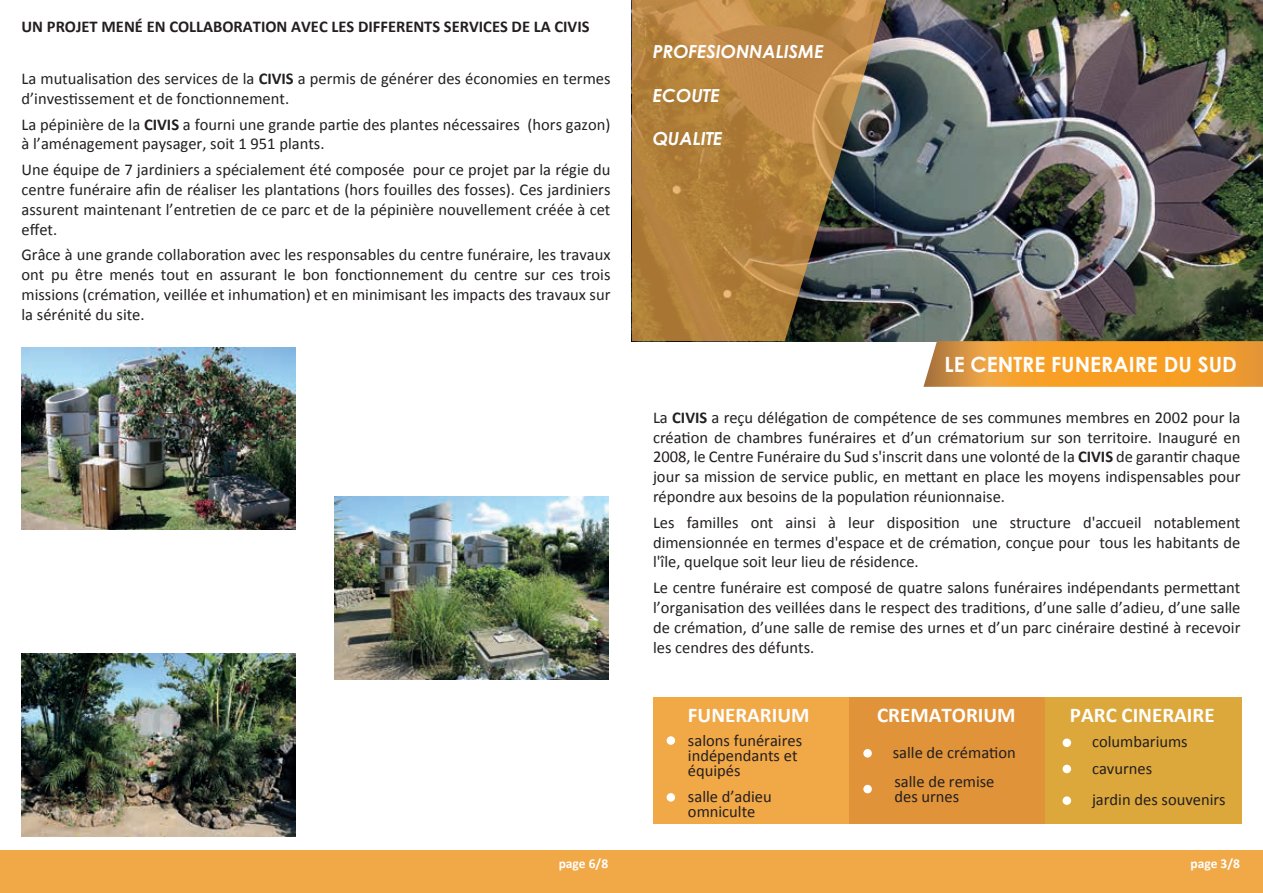
<style>
.page{position:relative;width:1263px;height:893px;background:#fff}
.page>*{position:absolute;margin:0;border:0;box-sizing:border-box;transform-origin:0 0}
.t1{font:700 21px "Calibri";color:#fff}
.t2{font:700 21px "Century Gothic";color:#fff}
.t3{font:italic 700 18px "Century Gothic";color:#fff}
.t4{font:16.5px/19.8px "Calibri";color:#231f20}
.t5{font:700 16.5px "Calibri";color:#231f20}
.t6{font:700 13.5px "Calibri";color:#fff}
.s1{font-weight:700}
</style>
<div class="page">
<div style="left:0;top:850px;width:1263px;height:43px;background:#f1a847"></div>
<img style="left:631px;top:0;width:632px;height:341px">
<svg style="left:632px;top:0;width:254px;height:341px;background:#9f7842"></svg>
<svg style="left:923px;top:341px;width:340px;height:46px;background:#ed9d32"></svg>
<div style="left:653px;top:698px;width:196px;height:126px;background:#f1a847"></div>
<div style="left:849px;top:698px;width:196px;height:126px;background:#e09338"></div>
<div style="left:1045px;top:698px;width:196px;height:126px;background:#dda83b"></div>
<div style="left:667px;top:736px;width:8px;height:9px;background:#fff;border-radius:50%"></div>
<div style="left:667px;top:793px;width:8px;height:9px;background:#fff;border-radius:50%"></div>
<div style="left:863px;top:749px;width:9px;height:8px;background:#fff;border-radius:50%"></div>
<div style="left:1062px;top:738px;width:9px;height:9px;background:#fff;border-radius:50%"></div>
<div style="left:1062px;top:765px;width:9px;height:8px;background:#fff;border-radius:50%"></div>
<div style="left:1062px;top:796px;width:9px;height:9px;background:#fff;border-radius:50%"></div>
<div style="left:863px;top:785px;width:9px;height:8px;background:#fff;border-radius:50%"></div>
<img style="left:21px;top:653px;width:274px;height:183px">
<img style="left:21px;top:347px;width:274px;height:183px">
<img style="left:335px;top:497px;width:274px;height:182px">
<p class="t5" style="left:22px;top:16px;width:569px">UN PROJET MENÉ EN COLLABORATION AVEC LES DIFFERENTS SERVICES DE LA CIVIS</p>
<p class="t4" style="left:22px;top:69px;width:590px">La mutualisation des services de la <span class="s1">CIVIS</span> a permis de générer des économies en termes d’investissement et de fonctionnement.</p>
<p class="t4" style="left:22px;top:114px;width:590px">La pépinière de la <span class="s1">CIVIS</span> a fourni une grande partie des plantes nécessaires (hors gazon) à l’aménagement paysager, soit 1 951 plants.</p>
<p class="t4" style="left:22px;top:160px;width:590px;text-align:justify">Une équipe de 7 jardiniers a spécialement été composée pour ce projet par la régie du centre funéraire afin de réaliser les plantations (hors fouilles des fosses). Ces jardiniers assurent maintenant l’entretien de ce parc et de la pépinière nouvellement créée à cet effet.</p>
<p class="t4" style="left:22px;top:245px;width:590px;text-align:justify">Grâce à une grande collaboration avec les responsables du centre funéraire, les travaux ont pu être menés tout en assurant le bon fonctionnement du centre sur ces trois missions (crémation, veillée et inhumation) et en minimisant les impacts des travaux sur la sérénité du site.</p>
<p class="t3" style="left:653px;top:38px;width:173px">PROFESIONNALISME</p>
<p class="t3" style="left:653px;top:81px;width:68px">ECOUTE</p>
<p class="t3" style="left:653px;top:125px;width:71px">QUALITE</p>
<p class="t2" style="left:944px;top:349px;width:294px">LE CENTRE FUNERAIRE DU SUD</p>
<p class="t4" style="left:653px;top:407px;width:589px;text-align:justify">La <span class="s1">CIVIS</span> a reçu délégation de compétence de ses communes membres en 2002 pour la création de chambres funéraires et d’un crématorium sur son territoire. Inauguré en 2008, le Centre Funéraire du Sud s'inscrit dans une volonté de la <span class="s1">CIVIS</span> de garantir chaque jour sa mission de service public, en mettant en place les moyens indispensables pour répondre aux besoins de la population réunionnaise.</p>
<p class="t4" style="left:653px;top:512px;width:589px;text-align:justify">Les familles ont ainsi à leur disposition une structure d'accueil notablement dimensionnée en termes d'espace et de crémation, conçue pour tous les habitants de l'île, quelque soit leur lieu de résidence.</p>
<p class="t4" style="left:653px;top:578px;width:589px;text-align:justify">Le centre funéraire est composé de quatre salons funéraires indépendants permettant l’organisation des veillées dans le respect des traditions, d’une salle d’adieu, d’une salle de crémation, d’une salle de remise des urnes et d’un parc cinéraire destiné à recevoir les cendres des défunts.</p>
<p class="t1" style="left:688px;top:701px;width:123px">FUNERARIUM</p>
<p class="t4" style="left:688px;top:733px;width:116px;line-height:15px">salons funéraires indépendants et équipés</p>
<p class="t4" style="left:688px;top:789px;width:85px;line-height:15px">salle d’adieu omniculte</p>
<p class="t1" style="left:877px;top:701px;width:140px">CREMATORIUM</p>
<p class="t1" style="left:1070px;top:701px;width:146px">PARC CINERAIRE</p>
<p class="t4" style="left:893px;top:743px;width:125px">salle de crémation</p>
<p class="t4" style="left:894px;top:774px;width:102px;line-height:15px">salle de remise des urnes</p>
<p class="t4" style="left:1092px;top:729px;width:97px;line-height:26.1px">columbariums cavurnes</p>
<p class="t4" style="left:1092px;top:790px;width:135px">jardin des souvenirs</p>
<p class="t6" style="left:559px;top:855px;width:51px">page 6/8</p>
<p class="t6" style="left:1190px;top:855px;width:51px">page 3/8</p>
</div>
